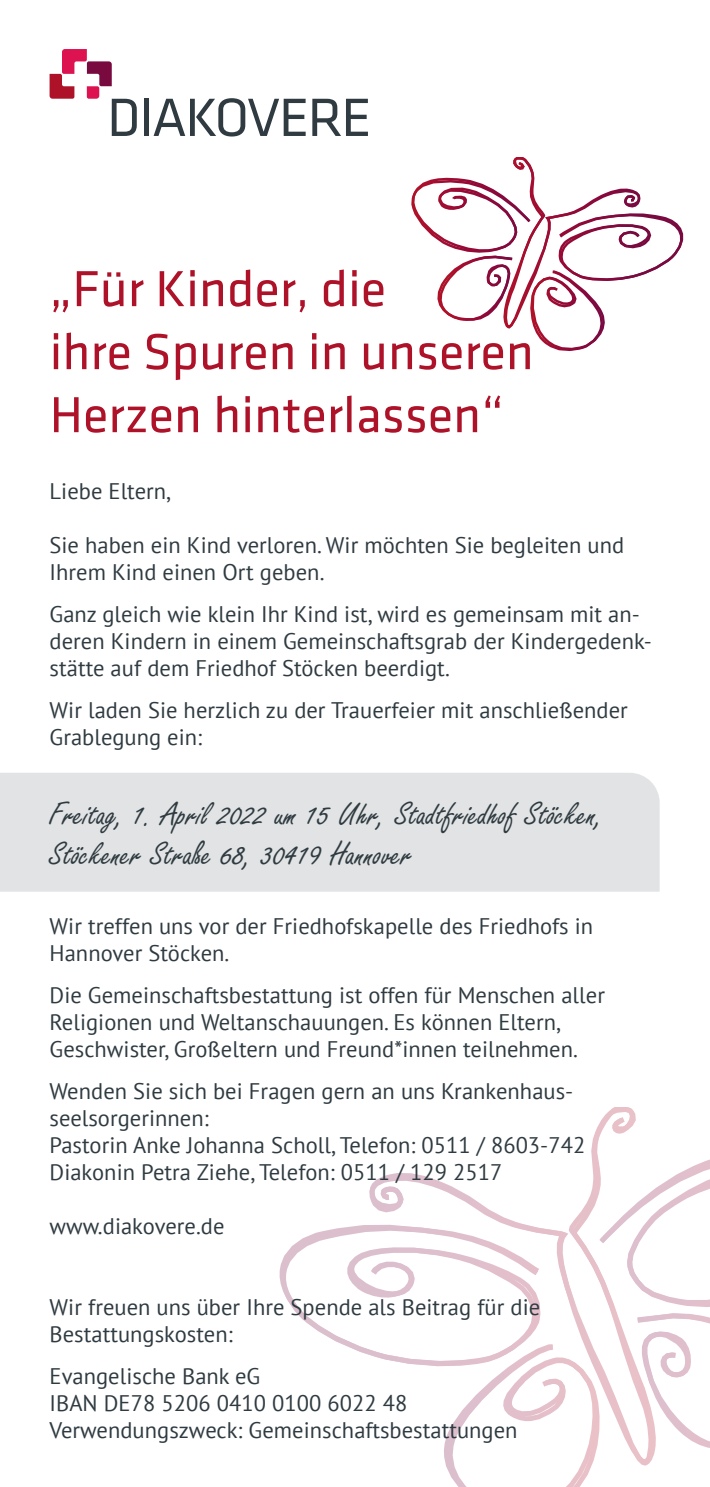
<style>
.page{position:relative;width:710px;height:1487px;background:#fff}
.page>*{position:absolute;margin:0;border:0;box-sizing:border-box;transform-origin:0 0}
.Titel{font:52.5px/63px "Klavika";color:#ae1229}
.t1{font:35px/40px "Freestyle Script";color:#2f3b41}
.t2{font:22.5px/27px "PT Sans";color:#2f3b41}
</style>
<div class="page">
<svg style="left:50px;top:49px;width:87px;height:87px"></svg>
<div style="left:144px;top:99px;width:5px;height:37px;background:#2f3b41"></div>
<svg style="left:153px;top:98px;width:152px;height:38px"></svg>
<svg style="left:312px;top:99px;width:56px;height:37px"></svg>
<svg style="left:592px;top:1107px;width:44px;height:33px"></svg>
<div style="left:0;top:773px;width:659px;height:118px;background:#e1e3e4"></div>
<svg style="left:411px;top:157px;width:273px;height:194px"></svg>
<svg style="left:279px;top:1140px;width:431px;height:347px"></svg>
<p class="Titel" style="left:50px;top:258px;width:485px">„Für Kinder, die<br>ihre Spuren in unseren<br>Herzen hinterlassen“</p>
<p class="t2" style="left:50px;top:477px;width:123px">Liebe Eltern,</p>
<p class="t2" style="left:50px;top:531px;width:576px">Sie haben ein Kind verloren. Wir möchten Sie begleiten und<br>Ihrem Kind einen Ort geben.</p>
<p class="t2" style="left:50px;top:600px;width:603px">Ganz gleich wie klein Ihr Kind ist, wird es gemeinsam mit an&shy;deren Kindern in einem Gemeinschaftsgrab der Kindergedenk&shy;stätte auf dem Friedhof Stöcken beerdigt.</p>
<p class="t2" style="left:50px;top:696px;width:579px">Wir laden Sie herzlich zu der Trauerfeier mit anschließender<br>Grablegung ein:</p>
<p class="t1" style="left:50px;top:796px;width:555px">Freitag, 1. April 2022 um 15 Uhr, Stadtfriedhof Stöcken,<br>Stöckener Straße 68, 30419 Hannover</p>
<p class="t2" style="left:50px;top:912px;width:545px">Wir treffen uns vor der Friedhofskapelle des Friedhofs in<br>Hannover Stöcken.</p>
<p class="t2" style="left:50px;top:981px;width:556px">Die Gemeinschaftsbestattung ist offen für Menschen aller<br>Religionen und Weltanschauungen. Es können Eltern,<br>Geschwister, Großeltern und Freund*innen teilnehmen.</p>
<p class="t2" style="left:50px;top:1077px;width:525px">Wenden Sie sich bei Fragen gern an uns Krankenhaus&shy;seelsorgerinnen:</p>
<p class="t2" style="left:50px;top:1131px;width:537px">Pastorin Anke Johanna Scholl, Telefon: 0511 / 8603-742</p>
<p class="t2" style="left:50px;top:1158px;width:454px">Diakonin Petra Ziehe, Telefon: 0511 / 129 2517</p>
<p class="t2" style="left:50px;top:1212px;width:176px">www.diakovere.de</p>
<p class="t2" style="left:50px;top:1293px;width:492px">Wir freuen uns über Ihre Spende als Beitrag für die<br>Bestattungskosten:</p>
<p class="t2" style="left:50px;top:1362px;width:212px">Evangelische Bank eG</p>
<p class="t2" style="left:50px;top:1389px;width:359px">IBAN DE78 5206 0410 0100 6022 48</p>
<p class="t2" style="left:50px;top:1416px;width:469px">Verwendungszweck: Gemeinschaftsbestattungen</p>
</div>
